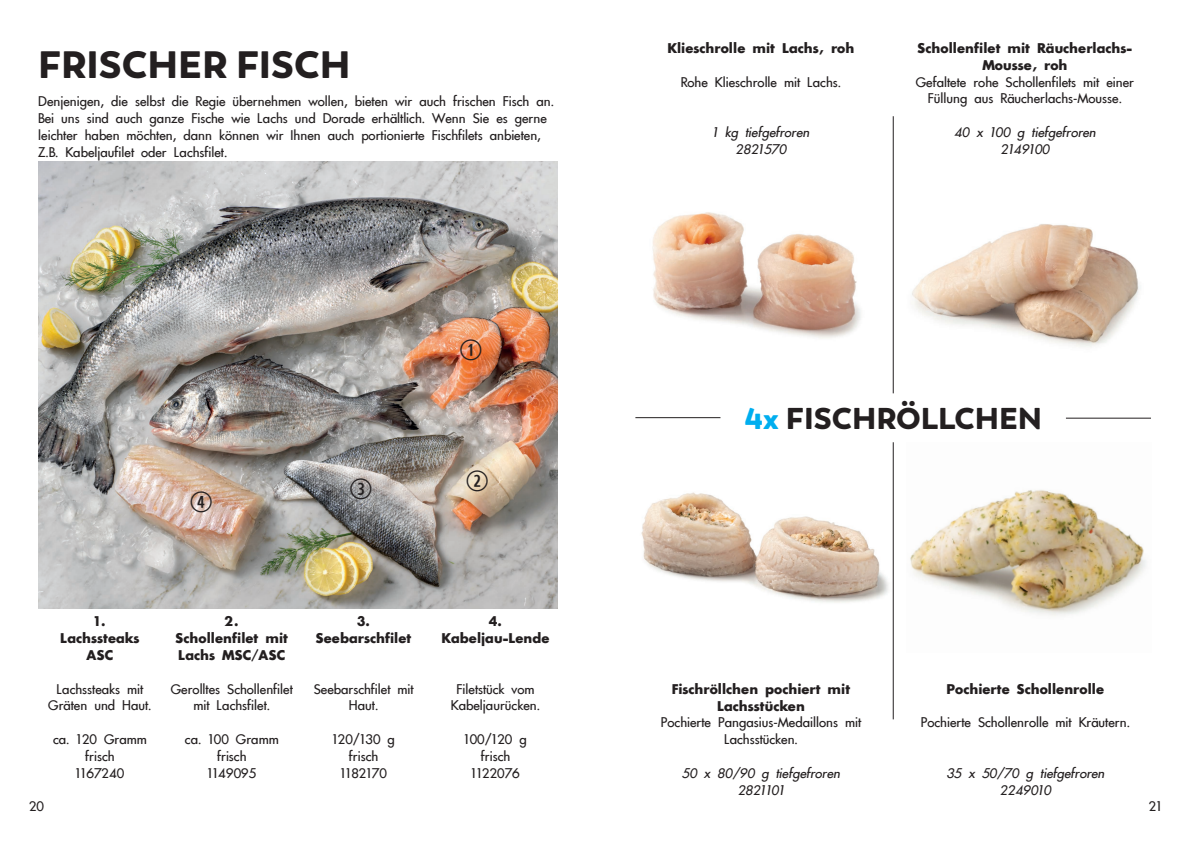
<style>
.page{position:relative;width:1191px;height:842px;background:#fff}
.page>*{position:absolute;margin:0;border:0;box-sizing:border-box;transform-origin:0 0}
.t1{font:900 38px "Boston";color:#231f20}
.t2{font:900 30px "Boston";color:#231f20}
.t3{font:28px "Combi Numerals Ltd";color:#231f20}
.t4{font:14px/16.8px "Intrepid";color:#231f20;text-align:center}
.t5{font:700 14px/16.8px "Intrepid";color:#231f20;text-align:center}
.t6{font:italic 14px/16.8px "Intrepid";color:#231f20;text-align:center}
.s1{color:#00aeef}
</style>
<div class="page">
<img style="left:38px;top:162px;width:519px;height:447px">
<img style="left:652px;top:212px;width:209px;height:127px">
<img style="left:912px;top:224px;width:228px;height:123px">
<img style="left:641px;top:492px;width:248px;height:111px">
<img style="left:910px;top:490px;width:236px;height:126px">
<hr style="left:892px;top:116px;width:1px;height:277px;background:#231f20">
<hr style="left:892px;top:442px;width:1px;height:277px;background:#231f20">
<hr style="left:635px;top:417px;width:85px;height:1px;background:#231f20">
<hr style="left:1066px;top:418px;width:85px;height:1px;background:#231f20">
<h1 class="t1" style="left:38px;top:40px;width:314px">FRISCHER FISCH</h1>
<p class="t4" style="left:38px;top:94px;width:517px;text-align:left">Denjenigen, die selbst die Regie übernehmen wollen, bieten wir auch frischen Fisch an.<br>Bei uns sind auch ganze Fische wie Lachs und Dorade erhältlich. Wenn Sie es gerne leichter haben möchten, dann können wir Ihnen auch portionierte Fischfilets anbieten, Z.B. Kabeljaufilet oder Lachsfilet.</p>
<h3 class="t3" style="left:459px;top:334px;width:24px">Q</h3>
<h3 class="t3" style="left:190px;top:486px;width:24px">R</h3>
<h3 class="t3" style="left:349px;top:472px;width:24px">E</h3>
<h3 class="t3" style="left:466px;top:465px;width:24px">W</h3>
<p class="t5" style="left:60px;top:613px;width:81px">1.<br>Lachssteaks<br>ASC</p>
<p class="t4" style="left:48px;top:681px;width:105px">Lachssteaks mit<br>Gräten und Haut.</p>
<p class="t4" style="left:53px;top:731px;width:95px">ca. 120 Gramm frisch<br>1167240</p>
<p class="t5" style="left:176px;top:613px;width:114px">2.<br>Schollenfilet mit<br>Lachs MSC/ASC</p>
<p class="t4" style="left:171px;top:681px;width:123px">Gerolltes Schollenfilet mit Lachsfilet.</p>
<p class="t4" style="left:185px;top:731px;width:95px">ca. 100 Gramm frisch<br>1149095</p>
<p class="t5" style="left:316px;top:613px;width:97px">3.<br>Seebarschfilet</p>
<p class="t4" style="left:314px;top:681px;width:101px">Seebarschfilet mit<br>Haut.</p>
<p class="t4" style="left:332px;top:731px;width:64px">120/130 g frisch<br>1182170</p>
<p class="t5" style="left:441px;top:613px;width:110px">4.<br>Kabeljau-Lende</p>
<p class="t4" style="left:451px;top:681px;width:91px">Filetstück vom<br>Kabeljaurücken.</p>
<p class="t4" style="left:464px;top:731px;width:64px">100/120 g frisch<br>1122076</p>
<p class="t5" style="left:667px;top:40px;width:188px">Klieschrolle mit Lachs, roh</p>
<p class="t4" style="left:680px;top:74px;width:162px">Rohe Klieschrolle mit Lachs.</p>
<p class="t6" style="left:712px;top:124px;width:99px">1 kg tiefgefroren<br>2821570</p>
<p class="t5" style="left:917px;top:40px;width:216px">Schollenfilet mit Räucherlachs-<br>Mousse, roh</p>
<p class="t4" style="left:916px;top:74px;width:220px">Gefaltete rohe Schollenfilets mit einer<br>Füllung aus Räucherlachs-Mousse.</p>
<p class="t6" style="left:954px;top:124px;width:143px">40 x 100 g tiefgefroren<br>2149100</p>
<h2 class="t2" style="left:744px;top:399px;width:299px"><span class="s1">4x</span> FISCHRÖLLCHEN</h2>
<p class="t5" style="left:672px;top:680px;width:180px">Fischröllchen pochiert mit<br>Lachsstücken</p>
<p class="t4" style="left:661px;top:715px;width:202px">Pochierte Pangasius-Medaillons mit<br>Lachsstücken.</p>
<p class="t6" style="left:682px;top:765px;width:160px">50 x 80/90 g tiefgefroren<br>2821101</p>
<p class="t5" style="left:946px;top:680px;width:159px">Pochierte Schollenrolle</p>
<p class="t4" style="left:921px;top:715px;width:211px">Pochierte Schollenrolle mit Kräutern.</p>
<p class="t6" style="left:946px;top:765px;width:160px">35 x 50/70 g tiefgefroren<br>2249010</p>
<p class="t4" style="left:29px;top:798px;width:17px">20</p>
<p class="t4" style="left:1149px;top:798px;width:14px">21</p>
</div>
